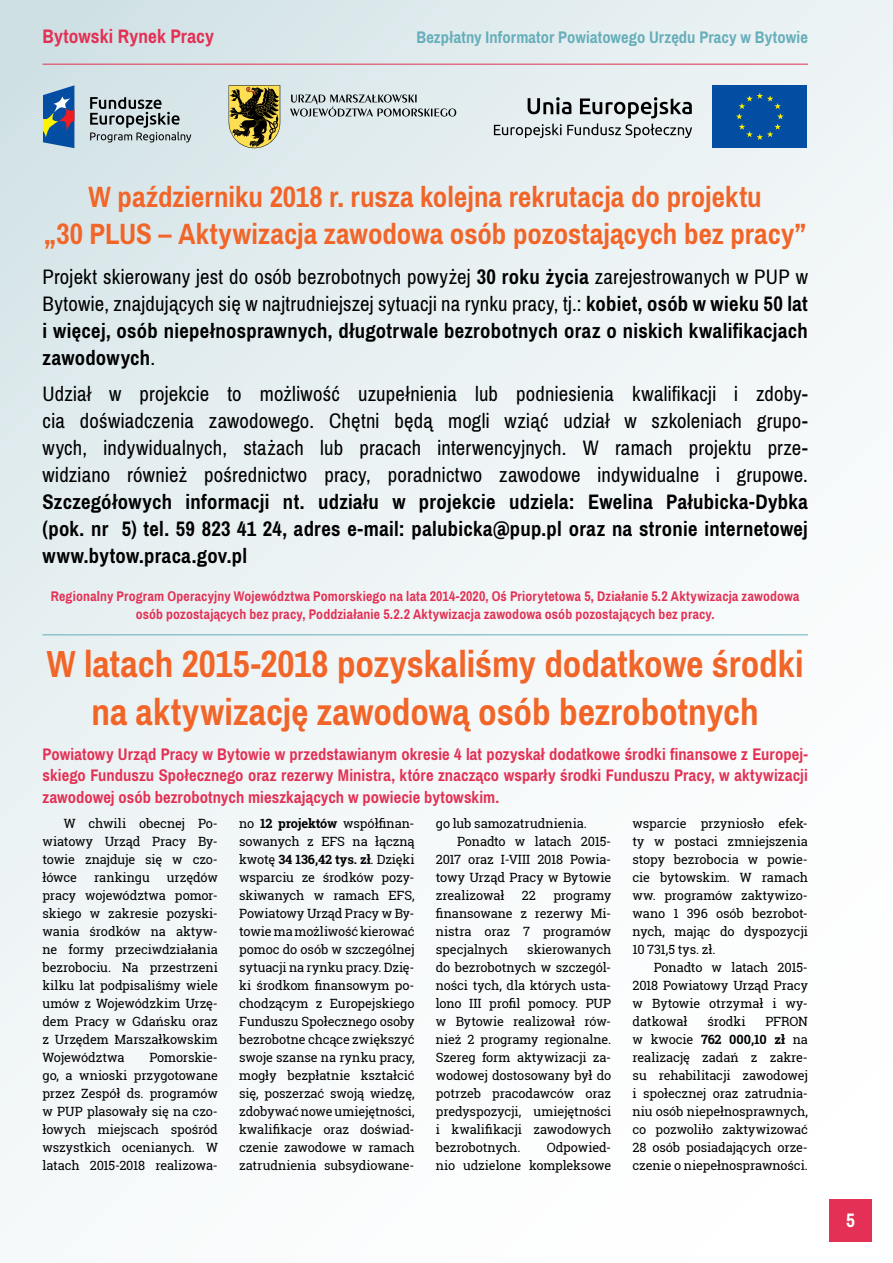
<style>
.page{position:relative;width:893px;height:1263px;background:#fff}
.page>*{position:absolute;margin:0;border:0;box-sizing:border-box;transform-origin:0 0}
.t1{font:700 40.5px/48.6px "Pragati Narrow";color:#f26529;text-align:center}
.t2{font:700 31.5px/37.8px "Pragati Narrow";color:#f26529;text-align:center}
.t3{font:22.5px/27px "Pragati Narrow";letter-spacing:.01em;color:#000;text-align:justify}
.t4{font:700 22.5px/27px "Pragati Narrow";letter-spacing:.015em;color:#000;text-align:justify}
.t5{font:700 21px "Pragati Narrow";letter-spacing:.005em;color:#e33054}
.t6{font:700 21px "Pragati Narrow";color:#fff}
.t7{font:700 18px/21.6px "Pragati Narrow";letter-spacing:.005em;color:#e33054;text-align:justify}
.t8{font:700 18px "Pragati Narrow";letter-spacing:.005em;color:#66aeba}
.t9{font:700 15px/18px "Pragati Narrow";letter-spacing:.01em;color:#e33054;text-align:center}
.t10{font:12.75px/18px "Roboto Slab";letter-spacing:-.01em;color:#000;text-align:justify}
.s1{font-weight:700}
</style>
<div class="page">
<div style="left:0;top:0;width:893px;height:1263px;background:linear-gradient(to bottom,#e0ebed,#fff)"></div>
<hr style="left:43px;top:64px;width:765px;height:1px;background:#e33054">
<div style="left:829px;top:1199px;width:43px;height:43px;background:#e33054"></div>
<div style="left:713px;top:85px;width:94px;height:63px;background:#034ea2"></div>
<svg style="left:736px;top:93px;width:48px;height:47px"></svg>
<svg style="left:494px;top:97px;width:198px;height:41px;background:#b5bcbd"></svg>
<svg style="left:43px;top:85px;width:31px;height:63px;background:#4b719a"></svg>
<svg style="left:90px;top:97px;width:101px;height:45px;background:#a5b0b3"></svg>
<svg style="left:229px;top:85px;width:51px;height:63px;background:#847638"></svg>
<svg style="left:290px;top:94px;width:166px;height:23px;background:#aeb7b9"></svg>
<hr style="left:43px;top:634px;width:765px;height:1px;background:#66aeba">
<h3 class="t5" style="left:43px;top:23px;width:173px">Bytowski Rynek Pracy</h3>
<h3 class="t8" style="left:416px;top:26px;width:393px">Bezpłatny Informator Powiatowego Urzędu Pracy w Bytowie</h3>
<h2 class="t2" style="left:44px;top:177px;width:763px">W październiku 2018 r. rusza kolejna rekrutacja do projektu<br>„30 PLUS – Aktywizacja zawodowa osób pozostających bez pracy”</h2>
<p class="t3" style="left:43px;top:263px;width:767px">Projekt skierowany jest do osób bezrobotnych powyżej <span class="s1">30 roku życia</span> zarejestrowanych w PUP w Bytowie, znajdujących się w najtrudniejszej sytuacji na rynku pracy, tj.: <span class="s1">kobiet, osób w wieku 50 lat i więcej, osób niepełnosprawnych, długotrwale bezrobotnych oraz o niskich kwalifikacjach zawodowych</span>.</p>
<p class="t3" style="left:43px;top:379px;width:767px">Udział w projekcie to możliwość uzupełnienia lub podniesienia kwalifikacji i zdoby&shy;cia doświadczenia zawodowego. Chętni będą mogli wziąć udział w szkoleniach grupo&shy;wych, indywidualnych, stażach lub pracach interwencyjnych. W ramach projektu prze&shy;widziano również pośrednictwo pracy, poradnictwo zawodowe indywidualne i grupowe.</p>
<h3 class="t4" style="left:43px;top:487px;width:767px">Szczegółowych informacji nt. udziału w projekcie udziela: Ewelina Pałubicka-Dybka (pok. nr 5) tel. 59 823 41 24, adres e-mail: palubicka@pup.pl oraz na stronie internetowej www.bytow.praca.gov.pl</h3>
<p class="t9" style="left:51px;top:587px;width:750px">Regionalny Program Operacyjny Województwa Pomorskiego na lata 2014-2020, Oś Priorytetowa 5, Działanie 5.2 Aktywizacja zawodowa osób pozostających bez pracy, Poddziałanie 5.2.2 Aktywizacja zawodowa osób pozostających bez pracy.</p>
<h1 class="t1" style="left:47px;top:638px;width:758px">W latach 2015-2018 pozyskaliśmy dodatkowe środki na aktywizację zawodową osób bezrobotnych</h1>
<p class="t7" style="left:43px;top:742px;width:767px">Powiatowy Urząd Pracy w Bytowie w przedstawianym okresie 4 lat pozyskał dodatkowe środki finansowe z Europej&shy;skiego Funduszu Społecznego oraz rezerwy Ministra, które znacząco wsparły środki Funduszu Pracy, w aktywizacji zawodowej osób bezrobotnych mieszkających w powiecie bytowskim.</p>
<p class="t10" style="left:43px;top:814px;width:177px;text-indent:21px">W chwili obecnej Po&shy;wiatowy Urząd Pracy By&shy;towie znajduje się w czo&shy;łówce</p>
<p class="t10" style="left:239px;top:814px;width:177px">no <span class="s1">12 projektów</span> współfinan&shy;sowanych z EFS na łączną kwotę <span class="s1">34 136,42 tys. zł</span>. Dzięki wsparciu ze środków pozy&shy;skiwanych w ramach EFS, Powiatowy Urząd Pracy w By&shy;towie ma możliwość kierować pomoc do osób w szczególnej sytuacji na rynku pracy. Dzię&shy;ki środkom finansowym po&shy;chodzącym z Europejskiego Funduszu Społecznego osoby bezrobotne chcące zwiększyć swoje szanse na rynku pracy, mogły bezpłatnie kształcić się, poszerzać swoją wiedzę, zdobywać nowe umiejętności, kwalifikacje oraz doświad&shy;czenie zawodowe w ramach zatrudnienia subsydiowane-</p>
<p class="t10" style="left:436px;top:814px;width:153px">go lub samozatrudnienia.</p>
<p class="t10" style="left:632px;top:814px;width:177px">wsparcie przyniosło efek&shy;ty w postaci zmniejszenia stopy bezrobocia w powie&shy;cie bytowskim. W ramach ww. programów zaktywizo&shy;wano 1 396 osób bezrobot&shy;nych, mając do dyspozycji 10 731,5 tys. zł.</p>
<p class="t10" style="left:632px;top:958px;width:177px;text-indent:21px">Ponadto w latach 2015- 2018 Powiatowy Urząd Pracy w Bytowie otrzymał i wy&shy;datkował</p>
<p class="t10" style="left:457px;top:832px;width:156px">Ponadto w latach 2015-</p>
<p class="t10" style="left:436px;top:850px;width:177px">2017 oraz I-VIII 2018 Powia-</p>
<p class="t10" style="left:436px;top:868px;width:177px">towy Urząd Pracy w Bytowie</p>
<p class="t10" style="left:436px;top:886px;width:70px">zrealizował</p>
<p class="t10" style="left:522px;top:886px;width:15px">22</p>
<p class="t10" style="left:43px;top:868px;width:177px;text-indent:124px">urzędów pracy województwa pomor&shy;skiego w zakresie pozyski&shy;wania środków na aktyw&shy;ne formy przeciwdziałania bezrobociu. Na przestrzeni kilku lat podpisaliśmy wiele umów z Wojewódzkim Urzę&shy;dem Pracy w Gdańsku oraz z Urzędem Marszałkowskim Województwa</p>
<p class="t10" style="left:94px;top:868px;width:57px">rankingu</p>
<p class="t10" style="left:436px;top:886px;width:177px;text-indent:118px">programy finansowane z rezerwy Mi&shy;nistra oraz 7 programów specjalnych</p>
<p class="t10" style="left:436px;top:940px;width:177px;text-indent:91px">skierowanych do bezrobotnych w szczegól&shy;ności tych, dla których usta&shy;lono III profil pomocy. PUP w Bytowie realizował rów&shy;nież 2 programy regionalne.<br>Szereg form aktywizacji za&shy;wodowej dostosowany był do potrzeb pracodawców oraz predyspozycji, umiejętności i kwalifikacji zawodowych bezrobotnych.</p>
<p class="t10" style="left:707px;top:1012px;width:40px">środki</p>
<p class="t10" style="left:632px;top:1012px;width:177px;text-indent:133px">PFRON w kwocie <span class="s1">762 000,10 zł</span> na realizację zadań z zakre&shy;su rehabilitacji zawodowej i społecznej oraz zatrudnia&shy;niu osób niepełnosprawnych, co pozwoliło zaktywizować 28 osób posiadających orze&shy;czenie o niepełnosprawności.</p>
<p class="t10" style="left:43px;top:1048px;width:177px;text-indent:107px">Pomorskie&shy;go, a wnioski przygotowane przez Zespół ds. programów w PUP plasowały się na czo&shy;łowych miejscach spośród wszystkich ocenianych. W latach 2015-2018 realizowa-</p>
<p class="t10" style="left:436px;top:1138px;width:177px;text-align:right">Odpowied-<br>nio udzielone kompleksowe</p>
<h3 class="t6" style="left:846px;top:1207px;width:10px">5</h3>
</div>
